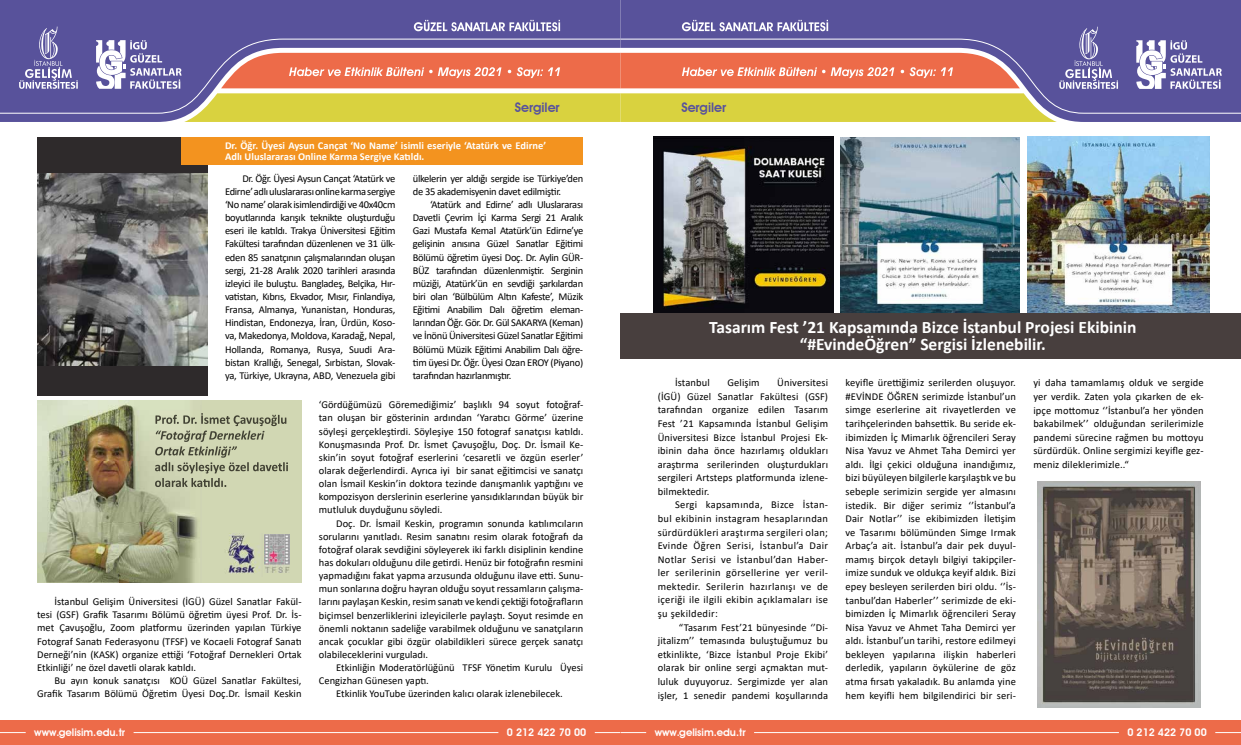
<style>
.page{position:relative;width:1241px;height:745px;background:#fff}
.page>*{position:absolute;margin:0;border:0;box-sizing:border-box;transform-origin:0 0}
.t1{font:700 17.5px/17.5px "Calibri";color:#fff;text-align:center}
.t2{font:600 13.12px "Avant Garde IT Cby BT";color:#58529c}
.t3{font:10.5px/13.1px "Calibri";color:#000;text-align:justify}
.t4{font:700 10.5px/11.4px "Calibri";color:#fff}
.t5{font:10.5px/13.1px "Calibri";letter-spacing:-.03em;color:#000}
.t6{font:600 10.5px "Avant Garde IT Cby BT";color:#fff}
</style>
<div class="page">
<div style="left:0;top:0;width:620px;height:122px;background:#58529b"></div>
<div style="left:0;top:38px;width:96px;height:76px;background:#58529b"></div>
<div style="left:620px;top:0;width:620px;height:122px;background:#58529b"></div>
<div style="left:1117px;top:38px;width:123px;height:76px;background:#58529b"></div>
<img style="left:1027px;top:136px;width:182px;height:177px">
<div style="left:37px;top:137px;width:171px;height:258px;background:#2e2a2b"></div>
<div style="left:182px;top:137px;width:400px;height:28px;background:#f3931f"></div>
<img style="left:37px;top:174px;width:171px;height:191px">
<img style="left:653px;top:136px;width:180px;height:177px">
<img style="left:840px;top:137px;width:179px;height:176px">
<div style="left:620px;top:313px;width:620px;height:46px;background:#483f3e"></div>
<img style="left:1037px;top:481px;width:162px;height:226px">
<div style="left:37px;top:400px;width:264px;height:182px;background:#d1d7b3"></div>
<img style="left:37px;top:400px;width:164px;height:182px">
<svg style="left:155px;top:413px;width:133px;height:73px"></svg>
<img style="left:264px;top:534px;width:26px;height:38px">
<img style="left:228px;top:533px;width:32px;height:41px">
<div style="left:0;top:719px;width:620px;height:25px;background:#ed6b49"></div>
<hr style="left:134px;top:731px;width:364px;height:1px;background:#fff">
<div style="left:620px;top:719px;width:620px;height:25px;background:#ed6b49"></div>
<hr style="left:754px;top:731px;width:364px;height:1px;background:#fff">
<svg style="left:19px;top:27px;width:59px;height:62px;background:#7671ad"></svg>
<svg style="left:1136px;top:40px;width:85px;height:49px"></svg>
<svg style="left:96px;top:20px;width:1021px;height:102px;background:#b28e80"></svg>
<p class="t2" style="left:515px;top:100px;width:46px">Sergiler</p>
<p class="t2" style="left:681px;top:100px;width:46px">Sergiler</p>
<p class="t4" style="left:225px;top:139px;width:322px">Dr. Öğr. Üyesi Aysun Cançat ‘No Name’ isimli eseriyle ‘Atatürk ve Edirne’<br>Adlı Uluslararası Online Karma Sergiye Katıldı.</p>
<p class="t3" style="left:225px;top:171px;width:172px;text-indent:17px">Dr. Öğr. Üyesi Aysun Cançat ‘Atatürk ve Edirne’ adlı uluslararası online karma sergiye ‘No name’ olarak isimlendirdiği ve 40x40cm boyutlarında karışık teknikte oluşturduğu eseri ile katıldı. Trakya Üniversitesi Eğitim Fakültesi tarafından düzenlenen ve 31 ülk&shy;eden 85 sanatçının çalışmalarından oluşan sergi, 21-28 Aralık 2020 tarihleri arasında izleyici ile buluştu. Bangladeş, Belçika, Hır&shy;vatistan, Kıbrıs, Ekvador, Mısır, Finlandiya, Fransa, Almanya, Yunanistan, Honduras, Hindistan, Endonezya, İran, Ürdün, Koso&shy;va, Makedonya, Moldova, Karadağ, Nepal, Hollanda, Romanya, Rusya, Suudi Ara&shy;bistan Krallığı, Senegal, Sırbistan, Slovak&shy;ya, Türkiye, Ukrayna, ABD, Venezuela gibi</p>
<p class="t5" style="left:413px;top:171px;width:172px">ülkelerin yer aldığı sergide ise Türkiye’den de 35 akademisyenin davet edilmiştir.</p>
<p class="t3" style="left:413px;top:197px;width:172px;text-indent:17px">‘Atatürk and Edirne’ adlı Uluslararası Davetli Çevrim İçi Karma Sergi 21 Aralık Gazi Mustafa Kemal Atatürk’ün Edirne’ye gelişinin anısına Güzel Sanatlar Eğitimi Bölümü öğretim üyesi Doç. Dr. Aylin GÜR-BÜZ tarafından düzenlenmiştir. Serginin müziği, Atatürk’ün en sevdiği şarkılardan biri olan ‘Bülbülüm Altın Kafeste’, Müzik Eğitimi Anabilim Dalı öğretim eleman&shy;larından Öğr. Gör. Dr. Gül SAKARYA (Keman) ve İnönü Üniversitesi Güzel Sanatlar Eğitimi Bölümü Müzik Eğitimi Anabilim Dalı öğre&shy;tim üyesi Dr. Öğr. Üyesi Ozan EROY (Piyano) tarafından hazırlanmıştır.</p>
<p class="t3" style="left:37px;top:594px;width:266px;text-indent:17px">İstanbul Gelişim Üniversitesi (İGÜ) Güzel Sanatlar Fakül&shy;tesi (GSF) Grafik Tasarımı Bölümü öğretim üyesi Prof. Dr. İs&shy;met Çavuşoğlu, Zoom platformu üzerinden yapılan Türkiye Fotograf Sanatı Federasyonu (TFSF) ve Kocaeli Fotograf Sanatı Derneği’nin (KASK) organize ettiği ‘Fotoğraf Dernekleri Ortak Etkinliği’ ne özel davetli olarak katıldı.</p>
<p class="t3" style="left:37px;top:673px;width:266px;text-align:right">Bu ayın konuk sanatçısı KOÜ Güzel Sanatlar Fakültesi,<br>Grafik Tasarım Bölümü Öğretim Üyesi Doç.Dr. İsmail Keskin</p>
<p class="t3" style="left:319px;top:398px;width:266px">‘Gördüğümüzü Göremediğimiz’ başlıklı 94 soyut fotoğraf&shy;tan oluşan bir gösterinin ardından ‘Yaratıcı Görme’ üzerine söyleşi gerçekleştirdi. Söyleşiye 150 fotograf sanatçısı katıldı.<br>Konuşmasında Prof. Dr. İsmet Çavuşoğlu, Doç. Dr. İsmail Ke&shy;skin’in soyut fotoğraf eserlerini ‘cesaretli ve özgün eserler’ olarak değerlendirdi. Ayrıca iyi bir sanat eğitimcisi ve sanatçı olan İsmail Keskin’in doktora tezinde danışmanlık yaptığını ve kompozisyon derslerinin eserlerine yansıdıklarından büyük bir mutluluk duyduğunu söyledi.</p>
<p class="t3" style="left:319px;top:516px;width:266px;text-indent:17px">Doç. Dr. İsmail Keskin, programın sonunda katılımcıların sorularını yanıtladı. Resim sanatını resim olarak fotoğrafı da fotoğraf olarak sevdiğini söyleyerek iki farklı disiplinin kendine has dokuları olduğunu dile getirdi. Henüz bir fotoğrafın resmini yapmadığını fakat yapma arzusunda olduğunu ilave etti. Sunu&shy;mun sonlarına doğru hayran olduğu soyut ressamların çalışma&shy;larını paylaşan Keskin, resim sanatı ve kendi çektiği fotoğrafların biçimsel benzerliklerini izleyicilerle paylaştı. Soyut resimde en önemli noktanın sadeliğe varabilmek olduğunu ve sanatçıların ancak çocuklar gibi özgür olabildikleri sürece gerçek sanatçı olabileceklerini vurguladı.</p>
<p class="t3" style="left:336px;top:660px;width:248px">Etkinliğin Moderatörlüğünü TFSF Yönetim Kurulu Üyesi</p>
<p class="t3" style="left:319px;top:673px;width:111px">Cengizhan Günesen yaptı.</p>
<p class="t3" style="left:336px;top:686px;width:228px">Etkinlik YouTube üzerinden kalıcı olarak izlenebilecek.</p>
<h1 class="t1" style="left:709px;top:318px;width:429px">Tasarım Fest ’21 Kapsamında Bizce İstanbul Projesi Ekibinin “#EvindeÖğren” Sergisi İzlenebilir.</h1>
<p class="t3" style="left:657px;top:375px;width:172px;line-height:13.6px;text-indent:119px">Üniversitesi (İGÜ) Güzel Sanatlar Fakültesi (GSF) tarafından organize edilen Tasarım Fest ’21 Kapsamında İstanbul Gelişim Üniversitesi Bizce İstanbul Projesi Ek&shy;ibinin daha önce hazırlamış oldukları araştırma serilerinden oluşturdukları sergileri Artsteps platformunda izlene&shy;bilmektedir.</p>
<p class="t3" style="left:657px;top:497px;width:172px;line-height:13.6px;text-indent:17px">Sergi kapsamında, Bizce İstan&shy;bul ekibinin instagram hesaplarından sürdürdükleri araştırma sergileri olan; Evinde Öğren Serisi, İstanbul’a Dair Notlar Serisi ve İstanbul’dan Haber&shy;ler serilerinin görsellerine yer veril&shy;mektedir. Serilerin hazırlanışı ve de içeriği ile ilgili ekibin açıklamaları ise şu şekildedir:</p>
<p class="t3" style="left:657px;top:619px;width:172px;line-height:13.6px;text-indent:21px">“Tasarım Fest’21 bünyesinde ‘’Di&shy;jitalizm’’ temasında buluştuğumuz bu etkinlikte, ‘Bizce İstanbul Proje Ekibi’ olarak bir online sergi açmaktan mut&shy;luluk duyuyoruz. Sergimizde yer alan işler, 1 senedir pandemi koşullarında</p>
<p class="t3" style="left:675px;top:375px;width:36px">İstanbul</p>
<p class="t3" style="left:727px;top:375px;width:34px">Gelişim</p>
<p class="t3" style="left:845px;top:375px;width:172px;line-height:13.6px">keyifle ürettiğimiz serilerden oluşuyor. #EVİNDE ÖĞREN serimizde İstanbul’un simge eserlerine ait rivayetlerden ve tarihçelerinden bahsettik. Bu seride ek&shy;ibimizden İç Mimarlık öğrencileri Seray Nisa Yavuz ve Ahmet Taha Demirci yer aldı. İlgi çekici olduğuna inandığımız, bizi büyüleyen bilgilerle karşılaştık ve bu sebeple serimizin sergide yer almasını istedik. Bir diğer serimiz ‘’İstanbul’a Dair Notlar’’ ise ekibimizden İletişim ve Tasarımı bölümünden Simge Irmak Arbaç’a ait. İstanbul’a dair pek duyul&shy;mamış birçok detaylı bilgiyi takipçiler&shy;imize sunduk ve oldukça keyif aldık. Bizi epey besleyen serilerden biri oldu. ‘’İs&shy;tanbul’dan Haberler’’ serimizde de eki&shy;bimizden İç Mimarlık öğrencileri Seray Nisa Yavuz ve Ahmet Taha Demirci yer aldı. İstanbul’un tarihi, restore edilmeyi bekleyen yapılarına ilişkin haberleri derledik, yapıların öykülerine de göz atma fırsatı yakaladık. Bu anlamda yine hem keyifli hem bilgilendirici bir seri-</p>
<p class="t3" style="left:1033px;top:375px;width:172px;line-height:13.6px">yi daha tamamlamış olduk ve sergide yer verdik. Zaten yola çıkarken de ek&shy;ipçe mottomuz ‘’İstanbul’a her yönden bakabilmek’’ olduğundan serilerimizle pandemi sürecine rağmen bu mottoyu sürdürdük. Online sergimizi keyifle gez&shy;meniz dileklerimizle..“</p>
<p class="t6" style="left:34px;top:725px;width:92px">www.gelisim.edu.tr</p>
<p class="t6" style="left:507px;top:725px;width:81px">0 212 422 70 00</p>
<p class="t6" style="left:654px;top:725px;width:92px">www.gelisim.edu.tr</p>
<p class="t6" style="left:1127px;top:725px;width:81px">0 212 422 70 00</p>
</div>
